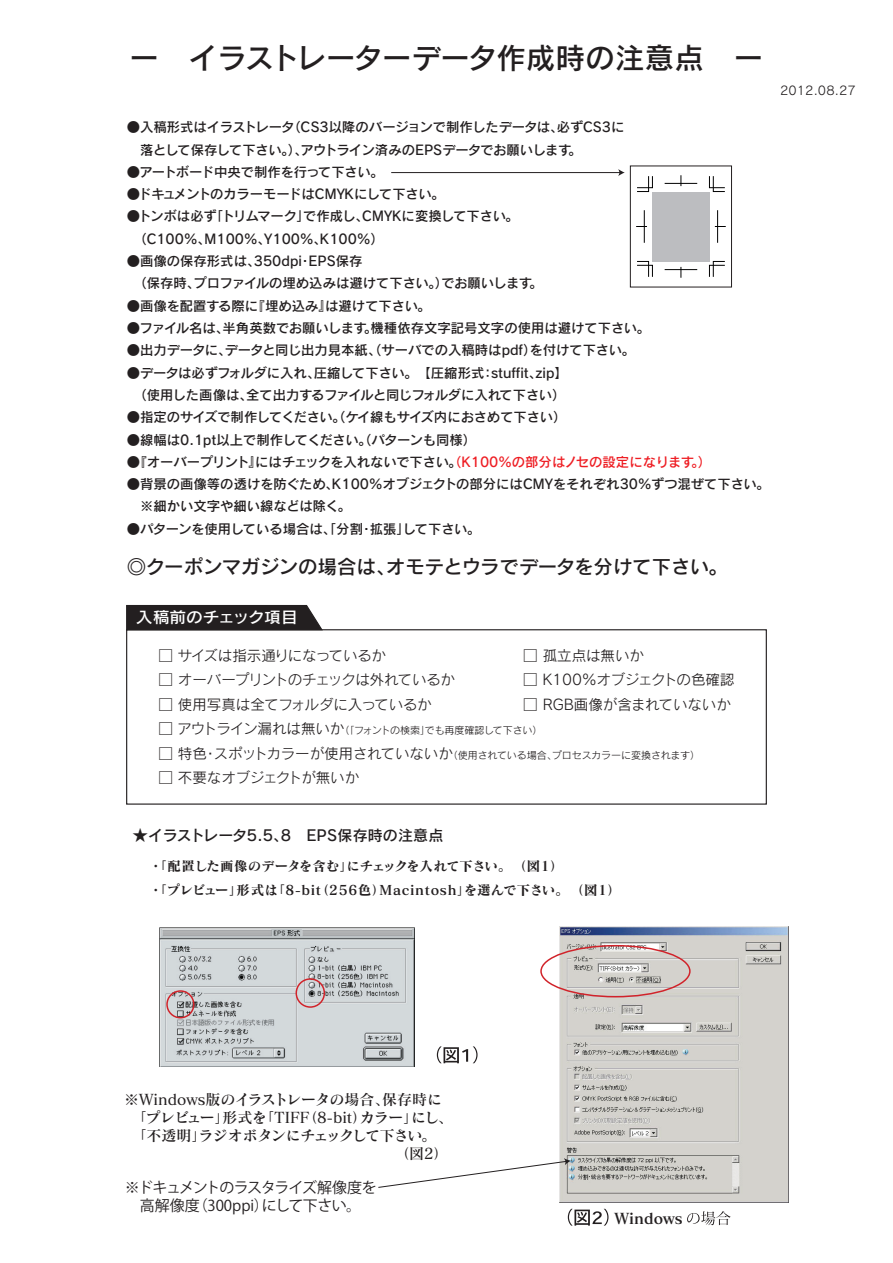
<style>
.page{position:relative;width:893px;height:1263px;background:#fff}
.page>*{position:absolute;margin:0;border:0;box-sizing:border-box;transform-origin:0 0}
.t1{font:29.4px "Rodin Pro DB";letter-spacing:.01em;color:#231f20}
.t2{font:19.5px "Rodin Pro DB";letter-spacing:-.01em;color:#231f20}
.t3{font:15.6px "Rodin Pro DB";color:#fff;scale:1.07 1}
.t4{font:15px/18px "Koz Go Pro";letter-spacing:-.04em;color:#231f20}
.t5{font:15px "Matisse Pro DB";letter-spacing:-.02em;color:#231f20}
.t6{font:15px "Matisse Pro DB";color:#231f20}
.t7{font:15px "Rodin Pro DB";letter-spacing:.01em;color:#231f20}
.t8{font:15px "Matisse Pro DB";letter-spacing:-.04em;color:#231f20}
.t9{font:15px "Matisse Pro B";color:#231f20}
.t10{font:14.55px "Rodin Pro M";letter-spacing:-.01em;color:#231f20}
.t11{font:14.55px "Rodin Pro M";letter-spacing:-.04em;color:#231f20}
.t12{font:14.55px "Rodin Pro M";letter-spacing:-.03em;color:#231f20}
.t13{font:13.5px/24px "Matisse Pro B";letter-spacing:-.005em;color:#231f20}
.t14{font:13.35px/22.4px "Rodin Pro DB";color:#231f20}
.t15{font:13.35px/22.4px "Rodin Pro DB";letter-spacing:-.03em;color:#231f20}
.t16{font:13.35px "Rodin Pro DB";letter-spacing:-.035em;color:#231f20}
.t17{font:12px "Rodin Pro M";letter-spacing:.01em;color:#231f20}
.t18{font:10.05px "Rodin Pro M";letter-spacing:-.01em;color:#231f20}
.s1{color:#ee1d23}
.s2{font-size:14.55px}
</style>
<div class="page">
<svg style="left:437px;top:1046px;width:41px;height:17px"></svg>
<img style="left:159px;top:928px;width:255px;height:139px">
<div style="left:166px;top:990px;width:28px;height:28px;border:2px solid #d1232a;border-radius:50%"></div>
<div style="left:296px;top:978px;width:29px;height:30px;border:2px solid #d1232a;border-radius:50%"></div>
<svg style="left:568px;top:1209px;width:40px;height:16px"></svg>
<img style="left:560px;top:927px;width:228px;height:275px">
<div style="left:540px;top:945px;width:151px;height:52px;border:2px solid #d1232a;border-radius:50%"></div>
<svg style="left:687px;top:1211px;width:43px;height:14px"></svg>
<div style="left:126px;top:629px;width:641px;height:176px;background:#fff;border:1px solid #231f20"></div>
<svg style="left:126px;top:605px;width:197px;height:26px"></svg>
<svg style="left:378px;top:1158px;width:193px;height:30px"></svg>
<div style="left:630px;top:166px;width:102px;height:121px;border:1px solid #231f20"></div>
<div style="left:652px;top:192px;width:57px;height:69px;background:#bcbdc0"></div>
<svg style="left:637px;top:261px;width:16px;height:16px"></svg>
<svg style="left:637px;top:176px;width:16px;height:16px"></svg>
<svg style="left:709px;top:176px;width:16px;height:16px"></svg>
<svg style="left:709px;top:261px;width:16px;height:16px"></svg>
<hr style="left:644px;top:210px;width:1px;height:33px;background:#000">
<hr style="left:717px;top:210px;width:1px;height:33px;background:#000">
<hr style="left:665px;top:183px;width:32px;height:1px;background:#000">
<hr style="left:665px;top:269px;width:32px;height:1px;background:#000">
<hr style="left:391px;top:172px;width:229px;height:1px;background:#231f20">
<svg style="left:618px;top:169px;width:7px;height:7px"></svg>
<h1 class="t1" style="left:129px;top:38px;width:635px">ー　イラストレーターデータ作成時の注意点　ー</h1>
<p class="t15" style="left:127px;top:116px;width:499px">●入稿形式はイラストレータ（ＣＳ3以降のバージョンで制作したデータは、必ずCS3に　落として保存して下さい。）、アウトライン済みのEPSデータでお願いします。</p>
<p class="t14" style="left:127px;top:160px;width:258px">●アートボード中央で制作を行って下さい。</p>
<p class="t14" style="left:127px;top:182px;width:319px">●ドキュメントのカラーモードはCMYKにして下さい。</p>
<p class="t14" style="left:127px;top:205px;width:393px">●トンボは必ず「トリムマーク」で作成し、CMYKに変換して下さい。　（C100％、M100％、Y100％、K100％）</p>
<p class="t14" style="left:127px;top:249px;width:417px">●画像の保存形式は、350dpi・EPS保存<br>　（保存時、プロファイルの埋め込みは避けて下さい。）でお願いします。</p>
<p class="t14" style="left:127px;top:294px;width:305px">●画像を配置する際に『埋め込み』は避けて下さい。</p>
<p class="t14" style="left:127px;top:316px;width:525px">●ファイル名は、半角英数でお願いします。機種依存文字記号文字の使用は避けて下さい。</p>
<p class="t14" style="left:127px;top:339px;width:510px">●出力データに、データと同じ出力見本紙、（サーバでの入稿時はpdf）を付けて下さい。</p>
<p class="t14" style="left:127px;top:361px;width:443px">●データは必ずフォルダに入れ、圧縮して下さい。　【圧縮形式：stuffit、zip】　（使用した画像は、全て出力するファイルと同じフォルダに入れて下さい）</p>
<p class="t14" style="left:127px;top:405px;width:441px">●指定のサイズで制作してください。（ケイ線もサイズ内におさめて下さい）</p>
<p class="t16" style="left:127px;top:431px;width:351px">●線幅は0.1ｐｔ以上で制作してください。（パターンも同様）</p>
<p class="t14" style="left:127px;top:450px;width:586px">●『オーバープリント』にはチェックを入れないで下さい。<span class="s1">（K100%の部分はノセの設定になります。）</span></p>
<p class="t14" style="left:127px;top:472px;width:644px">●背景の画像等の透けを防ぐため、K100%オブジェクトの部分にはCMYをそれぞれ30%ずつ混ぜて下さい。　※細かい文字や細い線などは除く。</p>
<p class="t14" style="left:127px;top:517px;width:355px">●パターンを使用している場合は、「分割・拡張」して下さい。</p>
<h2 class="t2" style="left:127px;top:554px;width:602px">◎クーポンマガジンの場合は、オモテとウラでデータを分けて下さい。</h2>
<p class="t3" style="left:136px;top:607px;width:153px">入稿前のチェック項目</p>
<p class="t12" style="left:158px;top:646px;width:229px">□ サイズは指示通りになっているか</p>
<p class="t10" style="left:523px;top:646px;width:122px">□ 孤立点は無いか</p>
<p class="t11" style="left:158px;top:670px;width:298px">□ オーバープリントのチェックは外れているか</p>
<p class="t10" style="left:523px;top:670px;width:213px">□ K100%オブジェクトの色確認</p>
<p class="t10" style="left:158px;top:695px;width:275px">□ 使用写真は全てフォルダに入っているか</p>
<p class="t10" style="left:523px;top:695px;width:209px">□ RGB画像が含まれていないか</p>
<p class="t18" style="left:158px;top:724px;width:386px"><span class="s2">□ アウトライン漏れは無いか</span>（「フォントの検索」でも再度確認して下さい）</p>
<p class="t18" style="left:158px;top:748px;width:543px"><span class="s2">□ 特色・スポットカラーが使用されていないか</span>（使用されている場合、プロセスカラーに変換されます）</p>
<p class="t10" style="left:158px;top:768px;width:202px">□ 不要なオブジェクトが無いか</p>
<p class="t7" style="left:133px;top:826px;width:312px">★イラストレータ5.5、8　EPS保存時の注意点</p>
<p class="t13" style="left:149px;top:854px;width:474px">・「配置した画像のデータを含む」にチェックを入れて下さい。　（図1）<br>・「プレビュー」形式は「8-bit（256色）Macintosh」を選んで下さい。　（図1）</p>
<p class="t17" style="left:780px;top:82px;width:77px">2012.08.27</p>
<p class="t6" style="left:124px;top:1089px;width:319px">※Windows版のイラストレータの場合、保存時に</p>
<p class="t5" style="left:124px;top:1107px;width:330px">　「プレビュー」形式を「TIFF（8-bit）カラー」にし、</p>
<p class="t8" style="left:124px;top:1125px;width:313px">　「不透明」ラジオボタンにチェックして下さい。</p>
<p class="t5" style="left:394px;top:1144px;width:56px">（図2）</p>
<p class="t4" style="left:125px;top:1179px;width:253px">※ドキュメントのラスタライズ解像度を　高解像度（300ppi）にして下さい。</p>
<p class="t9" style="left:614px;top:1208px;width:70px">Windows</p>
</div>
